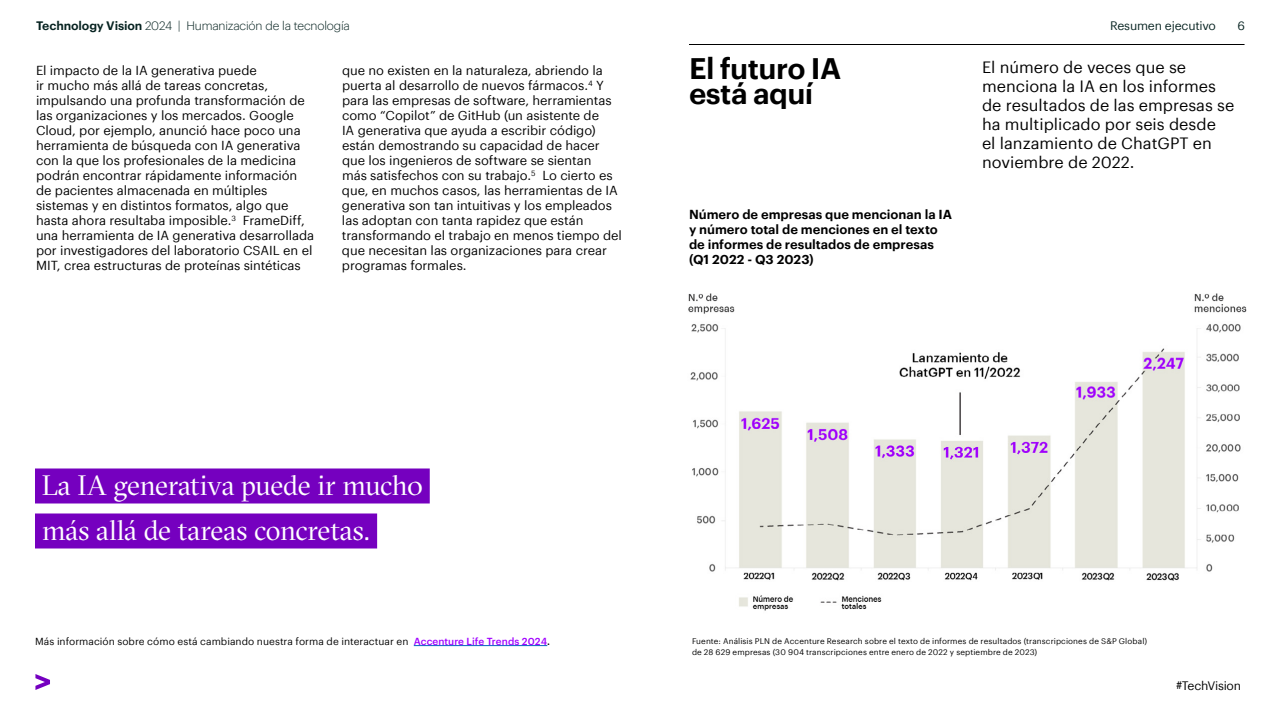
<style>
.page{position:relative;width:1280px;height:720px;background:#fff}
.page>*{position:absolute;margin:0;border:0;box-sizing:border-box;transform-origin:0 0}
.t1{font:600 29px/25px "Graphik";letter-spacing:-.02em;color:#000}
.t2{font:28px/45px "GT Sectra Fine";letter-spacing:-.01em;color:#fff}
.t3{font:16px/19px "Graphik";color:#000}
.t4{font:12.8px/15px "Graphik";letter-spacing:-.005em;color:#000}
.t5{font:600 12.8px/15px "Graphik";color:#000}
.t6{font:300 12px "Graphik";letter-spacing:-.015em;color:#072321}
.t7{font:12px "Graphik";letter-spacing:-.015em;color:#072321}
.t8{font:12px "Graphik";letter-spacing:-.025em;color:#000}
.t9{font:10px "Graphik";letter-spacing:.005em;color:#000}
.t10{font:8px/11px "Graphik";letter-spacing:.015em;color:#000}
.s1{font-weight:600}
.s2{font-weight:500;color:#a100ff}
.s3{font-weight:500}
</style>
<div class="page">
<svg style="left:35px;top:674px;width:15px;height:16px"></svg>
<hr style="left:414px;top:645px;width:133px;height:1px;background:#0563c1">
<div style="left:35px;top:468px;width:395px;height:36px;background:#7500bf"></div>
<div style="left:35px;top:514px;width:342px;height:34px;background:#7500bf"></div>
<hr style="left:689px;top:44px;width:556px;height:1px;background:#000">
<img style="left:688px;top:293px;width:559px;height:318px">
<p class="t6" style="left:36px;top:17px;width:315px"><span class="s1">Technology Vision</span> 2024 | Humanización de la tecnología</p>
<p class="t7" style="left:1110px;top:17px;width:107px">Resumen ejecutivo</p>
<p class="t7" style="left:1237px;top:17px;width:9px">6</p>
<p class="t4" style="left:36px;top:62px;width:280px">El impacto de la IA generativa puede<br>ir mucho más allá de tareas concretas, impulsando una profunda transformación de las organizaciones y los mercados. Google Cloud, por ejemplo, anunció hace poco una herramienta de búsqueda con IA generativa con la que los profesionales de la medicina podrán encontrar rápidamente información de pacientes almacenada en múltiples sistemas y en distintos formatos, algo que hasta ahora resultaba imposible.<sup>3</sup> FrameDiff, una herramienta de IA generativa desarrollada por investigadores del laboratorio CSAIL en el MIT, crea estructuras de proteínas sintéticas</p>
<p class="t4" style="left:342px;top:62px;width:281px">que no existen en la naturaleza, abriendo la puerta al desarrollo de nuevos fármacos.<sup>4</sup> Y para las empresas de software, herramientas como “Copilot” de GitHub (un asistente de<br>IA generativa que ayuda a escribir código) están demostrando su capacidad de hacer que los ingenieros de software se sientan<br>más satisfechos con su trabajo.<sup>5</sup> Lo cierto es que, en muchos casos, las herramientas de IA generativa son tan intuitivas y los empleados las adoptan con tanta rapidez que están transformando el trabajo en menos tiempo del que necesitan las organizaciones para crear programas formales.</p>
<h1 class="t1" style="left:689px;top:53px;width:154px">El futuro IA está aquí</h1>
<p class="t3" style="left:982px;top:56px;width:254px">El número de veces que se menciona la IA en los informes de resultados de las empresas se ha multiplicado por seis desde<br>el lanzamiento de ChatGPT en noviembre de 2022.</p>
<p class="t5" style="left:689px;top:206px;width:265px">Número de empresas que mencionan la IA y número total de menciones en el texto de informes de resultados de empresas (Q1 2022 - Q3 2023)</p>
<h2 class="t2" style="left:42px;top:463px;width:383px">La IA generativa puede ir much0 más allá de tareas concretas.</h2>
<p class="t9" style="left:35px;top:634px;width:517px">Más información sobre cómo está cambiando nuestra forma de interactuar en <span class="s2">Accenture Life Trends 2024</span><span class="s3">.</span></p>
<p class="t10" style="left:692px;top:635px;width:457px">Fuente: Análisis PLN de Accenture Research sobre el texto de informes de resultados (transcripciones de S&amp;P Global) de 28 629 empresas (30 904 transcripciones entre enero de 2022 y septiembre de 2023)</p>
<p class="t8" style="left:1176px;top:677px;width:67px">#TechVision</p>
</div>
